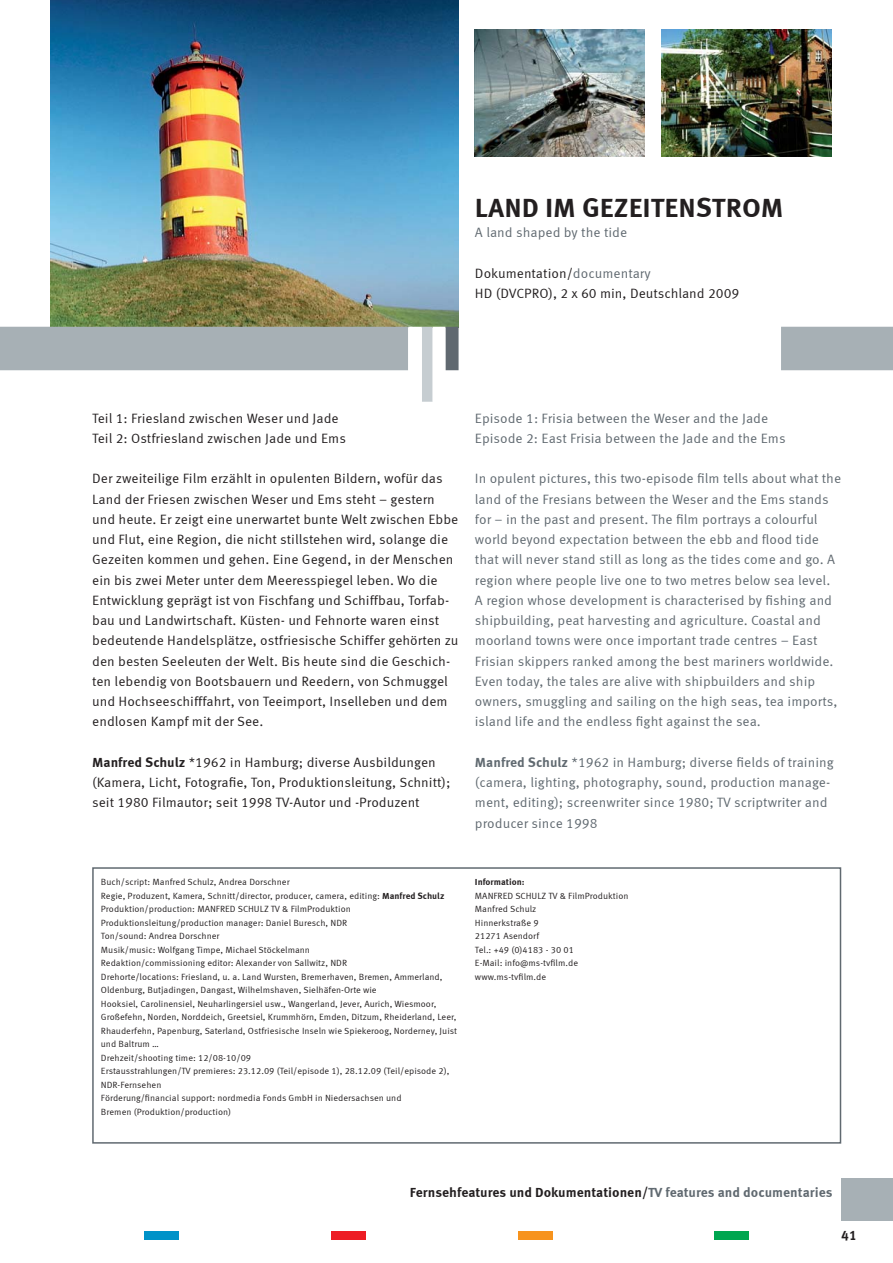
<style>
.page{position:relative;width:893px;height:1263px;background:#fff}
.page>*{position:absolute;margin:0;border:0;box-sizing:border-box;transform-origin:0 0}
.t1{font:700 27px "Meta Correspondence";color:#231f20}
.t2{font:13.5px/20.2px "Meta Correspondence";color:#606970}
.t3{font:13.5px/20.2px "Meta Correspondence";color:#231f20}
.t4{font:700 13.5px "Meta Correspondence";color:#231f20}
.t5{font:9px/13.5px "Meta Correspondence";color:#231f20}
.t6{font:700 9px "Meta Correspondence";color:#231f20}
.s1{color:#606970}
.s2{font-weight:700}
</style>
<div class="page">
<img style="left:475px;top:29px;width:170px;height:128px">
<img style="left:50px;top:0;width:408px;height:327px">
<img style="left:661px;top:29px;width:170px;height:128px">
<div style="left:781px;top:327px;width:112px;height:43px;background:#a7b0b5"></div>
<div style="left:92px;top:867px;width:749px;height:277px;border:2px solid #606970"></div>
<svg style="left:0;top:327px;width:458px;height:75px"></svg>
<div style="left:332px;top:1231px;width:34px;height:8px;background:#ed1c24"></div>
<div style="left:714px;top:1231px;width:34px;height:8px;background:#00a650"></div>
<div style="left:145px;top:1231px;width:34px;height:8px;background:#0092c8"></div>
<div style="left:519px;top:1231px;width:34px;height:8px;background:#f7931d"></div>
<div style="left:841px;top:1178px;width:52px;height:42px;background:#a7b0b5"></div>
<h1 class="t1" style="left:475px;top:192px;width:310px">LAND IM GEZEITENSTROM</h1>
<h2 class="t2" style="left:475px;top:222px;width:154px">A land shaped by the tide</h2>
<h2 class="t3" style="left:475px;top:263px;width:266px">Dokumentation/<span class="s1">documentary<br></span>HD (DVCPRO), 2 x 60 min, Deutschland 2009</h2>
<h2 class="t3" style="left:92px;top:408px;width:255px">Teil 1: Friesland zwischen Weser und Jade<br>Teil 2: Ostfriesland zwischen Jade und Ems</h2>
<p class="t3" style="left:92px;top:468px;width:368px">Der zweiteilige Film erzählt in opulenten Bildern, wofür das Land der Friesen zwischen Weser und Ems steht – gestern und heute. Er zeigt eine unerwartet bunte Welt zwischen Ebbe und Flut, eine Region, die nicht stillstehen wird, solange die Gezeiten kommen und gehen. Eine Gegend, in der Menschen ein bis zwei Meter unter dem Meeresspiegel leben. Wo die Entwicklung geprägt ist von Fischfang und Schiffbau, Torfab&shy;bau und Landwirtschaft. Küsten- und Fehnorte waren einst bedeutende Handelsplätze, ostfriesische Schiffer gehörten zu den besten Seeleuten der Welt. Bis heute sind die Geschich&shy;ten lebendig von Bootsbauern und Reedern, von Schmuggel und Hochseeschifffahrt, von Teeimport, Inselleben und dem endlosen Kampf mit der See.</p>
<h2 class="t3" style="left:92px;top:752px;width:360px"><span class="s2">Manfred Schulz</span> *1962 in Hamburg; diverse Ausbildungen (Kamera, Licht, Fotografie, Ton, Produktionsleitung, Schnitt); seit 1980 Filmautor; seit 1998 TV-Autor und -Produzent</h2>
<h2 class="t2" style="left:475px;top:408px;width:312px">Episode 1: Frisia between the Weser and the Jade<br>Episode 2: East Frisia between the Jade and the Ems</h2>
<p class="t2" style="left:475px;top:468px;width:368px">In opulent pictures, this two-episode film tells about what the land of the Fresians between the Weser and the Ems stands for – in the past and present. The film portrays a colourful world beyond expectation between the ebb and flood tide that will never stand still as long as the tides come and go. A region where people live one to two metres below sea level.<br>A region whose development is characterised by fishing and shipbuilding, peat harvesting and agriculture. Coastal and moorland towns were once important trade centres – East Frisian skippers ranked among the best mariners worldwide.<br>Even today, the tales are alive with shipbuilders and ship owners, smuggling and sailing on the high seas, tea imports, island life and the endless fight against the sea.</p>
<h2 class="t2" style="left:475px;top:752px;width:360px"><span class="s2">Manfred Schulz</span> *1962 in Hamburg; diverse fields of training (camera, lighting, photography, sound, production manage&shy;ment, editing); screenwriter since 1980; TV scriptwriter and producer since 1998</h2>
<p class="t5" style="left:101px;top:876px;width:358px">Buch/script: Manfred Schulz, Andrea Dorschner<br>Regie, Produzent, Kamera, Schnitt/director, producer, camera, editing: <span class="s2">Manfred Schulz </span>Produktion/production: MANFRED SCHULZ TV &amp; FilmProduktion Produktionsleitung/production manager: Daniel Buresch, NDR<br>Ton/sound: Andrea Dorschner<br>Musik/music: Wolfgang Timpe, Michael Stöckelmann<br>Redaktion/commissioning editor: Alexander von Sallwitz, NDR<br>Drehorte/locations: Friesland, u. a. Land Wursten, Bremerhaven, Bremen, Ammerland, Oldenburg, Butjadingen, Dangast, Wilhelmshaven, Sielhäfen-Orte wie<br>Hooksiel, Carolinensiel, Neuharlingersiel usw., Wangerland, Jever, Aurich, Wiesmoor, Großefehn, Norden, Norddeich, Greetsiel, Krummhörn, Emden, Ditzum, Rheiderland, Leer, Rhauderfehn, Papenburg, Saterland, Ostfriesische Inseln wie Spiekeroog, Norderney, Juist und Baltrum …<br>Drehzeit/shooting time: 12/08-10/09<br>Erstausstrahlungen/TV premieres: 23.12.09 (Teil/episode 1), 28.12.09 (Teil/episode 2), NDR-Fernsehen<br>Förderung/financial support: nordmedia Fonds GmbH in Niedersachsen und<br>Bremen (Produktion/production)</p>
<p class="t6" style="left:475px;top:877px;width:51px">Information:</p>
<p class="t5" style="left:475px;top:889px;width:155px">MANFRED SCHULZ TV &amp; FilmProduktion<br>Manfred Schulz<br>Hinnerkstraße 9<br>21271 Asendorf<br>Tel.: +49 (0)4183 - 30 01<br>E-Mail: info@ms-tvfilm.de www.ms-tvfilm.de</p>
<h2 class="t4" style="left:410px;top:1185px;width:424px">Fernsehfeatures und Dokumentationen/<span class="s1">TV features and documentaries</span></h2>
<h2 class="t4" style="left:841px;top:1228px;width:17px">41</h2>
</div>
